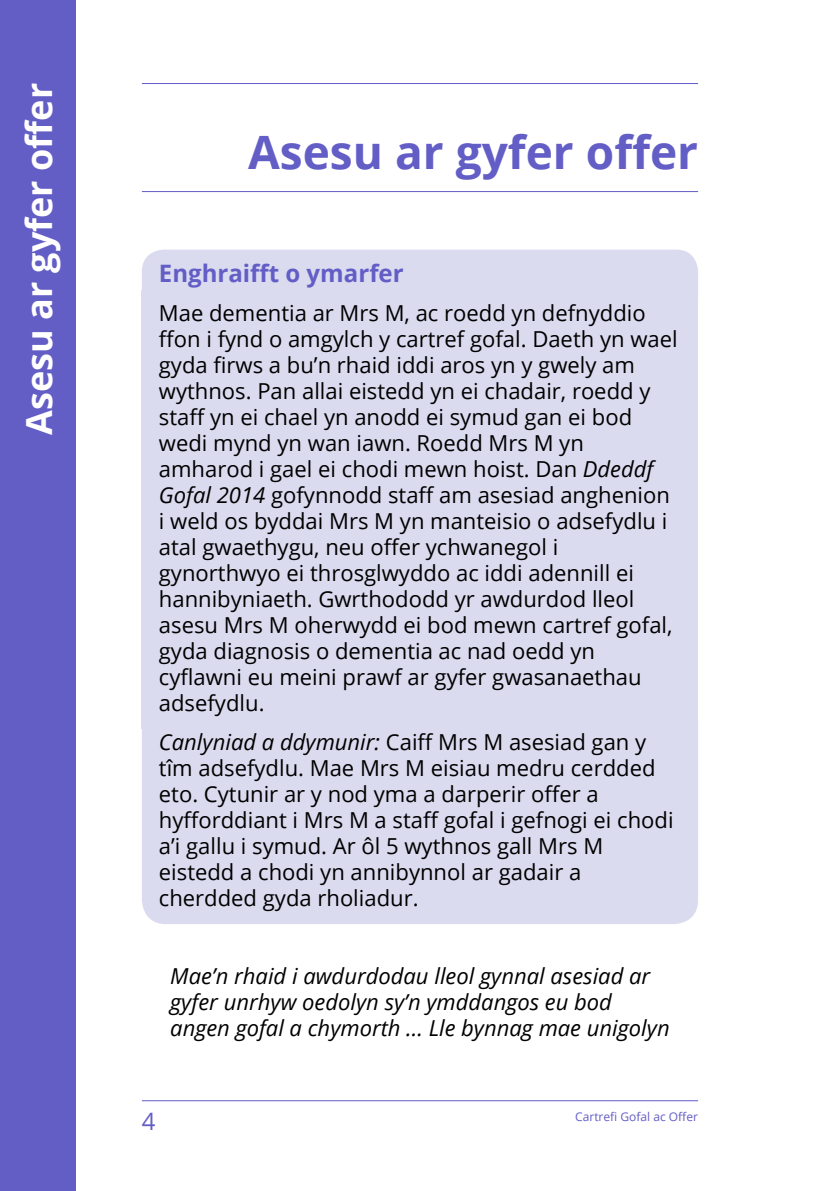
<style>
.page{position:relative;width:840px;height:1191px;background:#fff}
.page>*{position:absolute;margin:0;border:0;box-sizing:border-box;transform-origin:0 0}
.t1{font:700 46px "Open Sans";color:#635dc6}
.t2{font:700 36px "Open Sans";color:#fff}
.t3{font:700 24px "Open Sans";color:#635dc6}
.t4{font:24px "Open Sans";color:#635dc6}
.t5{font:22px/26px "Open Sans";color:#000}
.t6{font:italic 22px/26px "Open Sans";color:#000}
.t7{font:12px "Open Sans";color:#635dc6}
.s1{font-style:italic}
</style>
<div class="page">
<hr style="left:142px;top:1100px;width:555px;height:1px;background:#635dc6">
<div style="left:0;top:0;width:75px;height:1191px;background:#635dc6"></div>
<hr style="left:142px;top:83px;width:555px;height:1px;background:#635dc6">
<hr style="left:142px;top:191px;width:555px;height:1px;background:#635dc6">
<div style="left:142px;top:250px;width:555px;height:41px;background:#dadbef"></div>
<div style="left:142px;top:291px;width:555px;height:438px;background:#dadbef"></div>
<div style="left:142px;top:729px;width:555px;height:195px;background:#dadbef"></div>
<h2 class="t2" style="left:14px;top:435px;width:353px;rotate:-90deg">Asesu ar gyfer offer</h2>
<h1 class="t1" style="left:248px;top:120px;width:451px">Asesu ar gyfer offer</h1>
<p class="t3" style="left:159px;top:256px;width:246px">Enghraifft o ymarfer</p>
<p class="t5" style="left:159px;top:299px;width:520px">Mae dementia ar Mrs M, ac roedd yn defnyddio ffon i fynd o amgylch y cartref gofal. Daeth yn wael gyda firws a bu’n rhaid iddi aros yn y gwely am wythnos. Pan allai eistedd yn ei chadair, roedd y staff yn ei chael yn anodd ei symud gan ei bod wedi mynd yn wan iawn. Roedd Mrs M yn amharod i gael ei chodi mewn hoist. Dan <span class="s1">Ddeddf Gofal 2014</span> gofynnodd staff am asesiad anghenion i weld os byddai Mrs M yn manteisio o adsefydlu i atal gwaethygu, neu offer ychwanegol i gynorthwyo ei throsglwyddo ac iddi adennill ei hannibyniaeth. Gwrthododd yr awdurdod lleol asesu Mrs M oherwydd ei bod mewn cartref gofal, gyda diagnosis o dementia ac nad oedd yn cyflawni eu meini prawf ar gyfer gwasanaethau adsefydlu.</p>
<p class="t5" style="left:159px;top:728px;width:516px"><span class="s1">Canlyniad a ddymunir:</span> Caiff Mrs M asesiad gan y tîm adsefydlu. Mae Mrs M eisiau medru cerdded eto. Cytunir ar y nod yma a darperir offer a hyfforddiant i Mrs M a staff gofal i gefnogi ei chodi a’i gallu i symud. Ar ôl 5 wythnos gall Mrs M eistedd a chodi yn annibynnol ar gadair a cherdded gyda rholiadur.</p>
<p class="t6" style="left:170px;top:962px;width:500px">Mae’n rhaid i awdurdodau lleol gynnal asesiad ar gyfer unrhyw oedolyn sy’n ymddangos eu bod angen gofal a chymorth ... Lle bynnag mae unigolyn</p>
<p class="t4" style="left:142px;top:1104px;width:15px">4</p>
<p class="t7" style="left:575px;top:1108px;width:124px">Cartrefi Gofal ac Offer</p>
</div>
